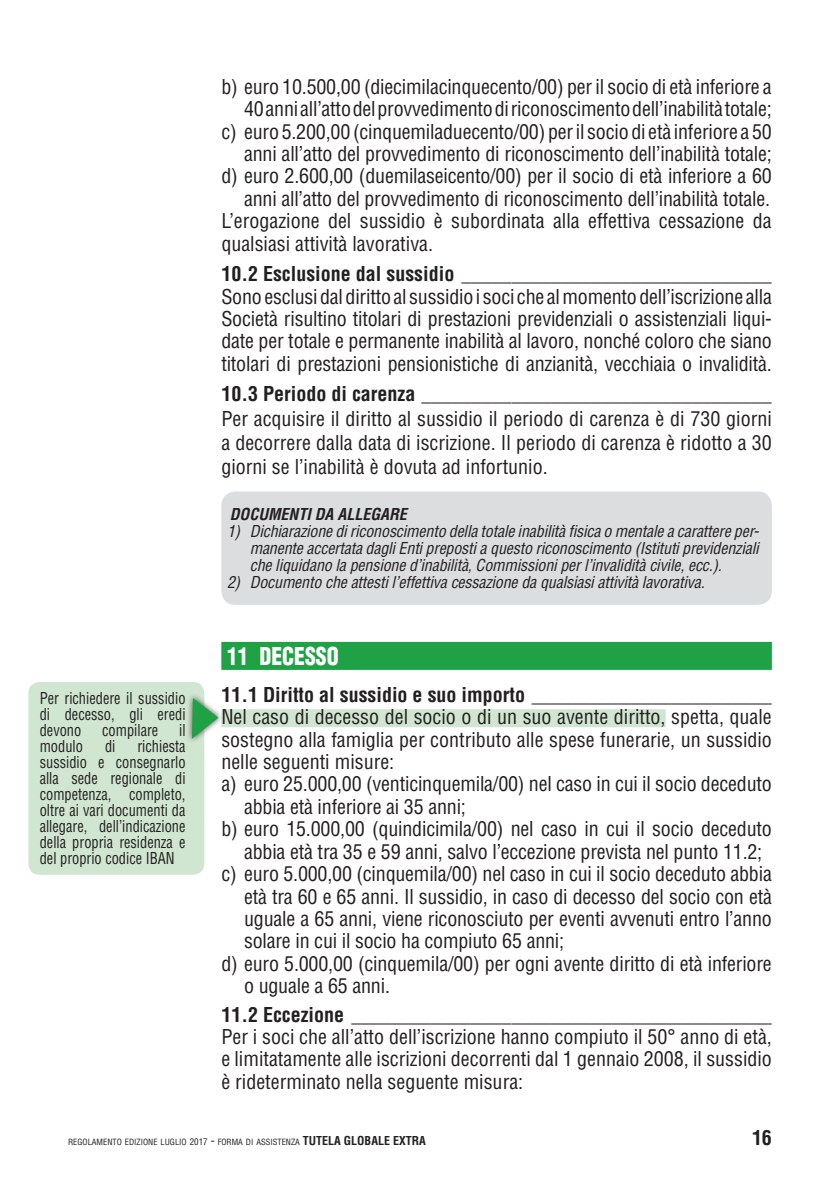
<style>
.page{position:relative;width:840px;height:1191px;background:#fff}
.page>*{position:absolute;margin:0;border:0;box-sizing:border-box;transform-origin:0 0}
.t1{font:900 condensed 24px "Helvetica LT Std";color:#fff;scale:.9 1}
.t2{font:condensed 20px/22.4px "Helvetica LT Std";letter-spacing:-.01em;color:#231f20;text-align:justify}
.t3{font:700 condensed 20px "Helvetica LT Std";color:#231f20}
.t4{font:italic condensed 16px/17px "Helvetica LT Std";letter-spacing:-.01em;color:#231f20;text-align:justify}
.t5{font:condensed 16px/16px "Helvetica LT Std";color:#231f20;text-align:justify;scale:.9 1}
.t6{font:italic 700 condensed 16px "Helvetica LT Std";color:#231f20}
.t7{font:condensed 8.4px "Helvetica LT Std";color:#231f20}
.s1{font-size:9px}
.s2{font-size:12px}
.s3{font-weight:700;font-size:12px}
</style>
<div class="page">
<div style="left:221px;top:642px;width:550px;height:28px;background:#1fa245"></div>
<div style="left:221px;top:709px;width:444px;height:18px;background:#d1e6d0"></div>
<div style="left:221px;top:491px;width:550px;height:114px;background:#dcdddf;border-radius:14px"></div>
<div style="left:28px;top:682px;width:176px;height:192px;background:#d1e6d0;border-radius:11px"></div>
<div style="left:186px;top:692px;width:38px;height:52px;background:#231f20;opacity:.75"></div>
<svg style="left:192px;top:698px;width:26px;height:41px"></svg>
<p class="t5" style="left:40px;top:690px;width:163px">Per richiedere il sussidio di decesso, gli eredi devono</p>
<p class="t5" style="left:102px;top:722px;width:64px">compilare</p>
<p class="t5" style="left:179px;top:722px;width:9px">il</p>
<p class="t5" style="left:40px;top:738px;width:163px;text-indent:98px">richiesta sussidio e consegnarlo alla sede regionale di competenza, completo, oltre ai vari documenti da allegare, dell’indicazione della propria residenza e del proprio codice IBAN</p>
<p class="t5" style="left:40px;top:738px;width:49px">modulo</p>
<p class="t5" style="left:105px;top:738px;width:13px">di</p>
<p class="t2" style="left:221px;top:75px;width:551px">b) euro 10.500,00 (diecimilacinquecento/00) per il socio di età inferiore a</p>
<p class="t2" style="left:244px;top:98px;width:529px">40 anni all’atto del provvedimento di riconoscimento dell’inabilità totale;</p>
<p class="t2" style="left:221px;top:120px;width:551px">c) euro 5.200,00 (cinquemiladuecento/00) per il socio di età inferiore a 50</p>
<p class="t2" style="left:244px;top:142px;width:529px">anni all’atto del provvedimento di riconoscimento dell’inabilità totale;</p>
<p class="t2" style="left:221px;top:165px;width:551px">d) euro 2.600,00 (duemilaseicento/00) per il socio di età inferiore a 60</p>
<p class="t2" style="left:244px;top:187px;width:527px">anni all’atto del provvedimento di riconoscimento dell’inabilità totale.</p>
<p class="t2" style="left:221px;top:210px;width:551px">L’erogazione del sussidio è subordinata alla effettiva cessazione da</p>
<p class="t2" style="left:221px;top:232px;width:213px">qualsiasi attività lavorativa.</p>
<p class="t3" style="left:221px;top:261px;width:551px">10.2 Esclusione dal sussidio _______________________________</p>
<p class="t2" style="left:221px;top:285px;width:551px">Sono esclusi dal diritto al sussidio i soci che al momento dell’iscrizione alla Società risultino titolari di prestazioni previdenziali o assistenziali liqui&shy;date per totale e permanente inabilità al lavoro, nonché coloro che siano titolari di prestazioni pensionistiche di anzianità, vecchiaia o invalidità.</p>
<p class="t3" style="left:221px;top:381px;width:551px">10.3 Periodo di carenza ___________________________________</p>
<p class="t2" style="left:221px;top:406px;width:551px;line-height:24.4px">Per acquisire il diritto al sussidio il periodo di carenza è di 730 giorni a decorrere dalla data di iscrizione. Il periodo di carenza è ridotto a 30 giorni se l’inabilità è dovuta ad infortunio.</p>
<p class="t6" style="left:230px;top:504px;width:178px">DOCUMENTI DA ALLEGARE</p>
<p class="t4" style="left:249px;top:523px;width:510px;text-indent:-23px">1) Dichiarazione di riconoscimento della totale inabilità fisica o mentale a carattere per&shy;manente accertata dagli Enti preposti a questo riconoscimento (Istituti previdenziali che liquidano la pensione d’inabilità, Commissioni per l’invalidità civile, ecc.).</p>
<p class="t4" style="left:227px;top:574px;width:479px">2) Documento che attesti l’effettiva cessazione da qualsiasi attività lavorativa.</p>
<p class="t1" style="left:227px;top:641px;width:126px">11 DECESSO</p>
<p class="t3" style="left:221px;top:682px;width:551px">11.1 Diritto al sussidio e suo importo ________________________</p>
<p class="t2" style="left:221px;top:705px;width:551px">Nel caso di decesso del socio o di un suo avente diritto, spetta, quale</p>
<p class="t2" style="left:221px;top:728px;width:551px">sostegno alla famiglia per contributo alle spese funerarie, un sussidio</p>
<p class="t2" style="left:221px;top:750px;width:174px">nelle seguenti misure:</p>
<p class="t2" style="left:221px;top:773px;width:551px">a) euro 25.000,00 (venticinquemila/00) nel caso in cui il socio deceduto</p>
<p class="t2" style="left:244px;top:795px;width:223px">abbia età inferiore ai 35 anni;</p>
<p class="t2" style="left:221px;top:817px;width:551px">b) euro 15.000,00 (quindicimila/00) nel caso in cui il socio deceduto</p>
<p class="t2" style="left:244px;top:840px;width:519px">abbia età tra 35 e 59 anni, salvo l’eccezione prevista nel punto 11.2;</p>
<p class="t2" style="left:221px;top:862px;width:551px">c) euro 5.000,00 (cinquemila/00) nel caso in cui il socio deceduto abbia</p>
<p class="t2" style="left:244px;top:885px;width:529px">età tra 60 e 65 anni. Il sussidio, in caso di decesso del socio con età</p>
<p class="t2" style="left:244px;top:907px;width:529px">uguale a 65 anni, viene riconosciuto per eventi avvenuti entro l’anno</p>
<p class="t2" style="left:244px;top:929px;width:321px">solare in cui il socio ha compiuto 65 anni;</p>
<p class="t2" style="left:221px;top:952px;width:551px">d) euro 5.000,00 (cinquemila/00) per ogni avente diritto di età inferiore</p>
<p class="t2" style="left:244px;top:974px;width:147px">o uguale a 65 anni.</p>
<p class="t3" style="left:221px;top:1001px;width:551px">11.2 Eccezione __________________________________________</p>
<p class="t2" style="left:221px;top:1025px;width:552px">Per i soci che all’atto dell’iscrizione hanno compiuto il 50° anno di età, e limitatamente alle iscrizioni decorrenti dal 1 gennaio 2008, il sussidio è rideterminato nella seguente misura:</p>
<p class="t7" style="left:68px;top:1136px;width:359px">REGOLAMENTO EDIZIONE LUGLIO <span class="s1">2017</span> <span class="s2">-</span> FORMA DI ASSISTENZA <span class="s3">TUTELA GLOBALE EXTRA</span></p>
<p class="t3" style="left:751px;top:1125px;width:21px">16</p>
</div>
